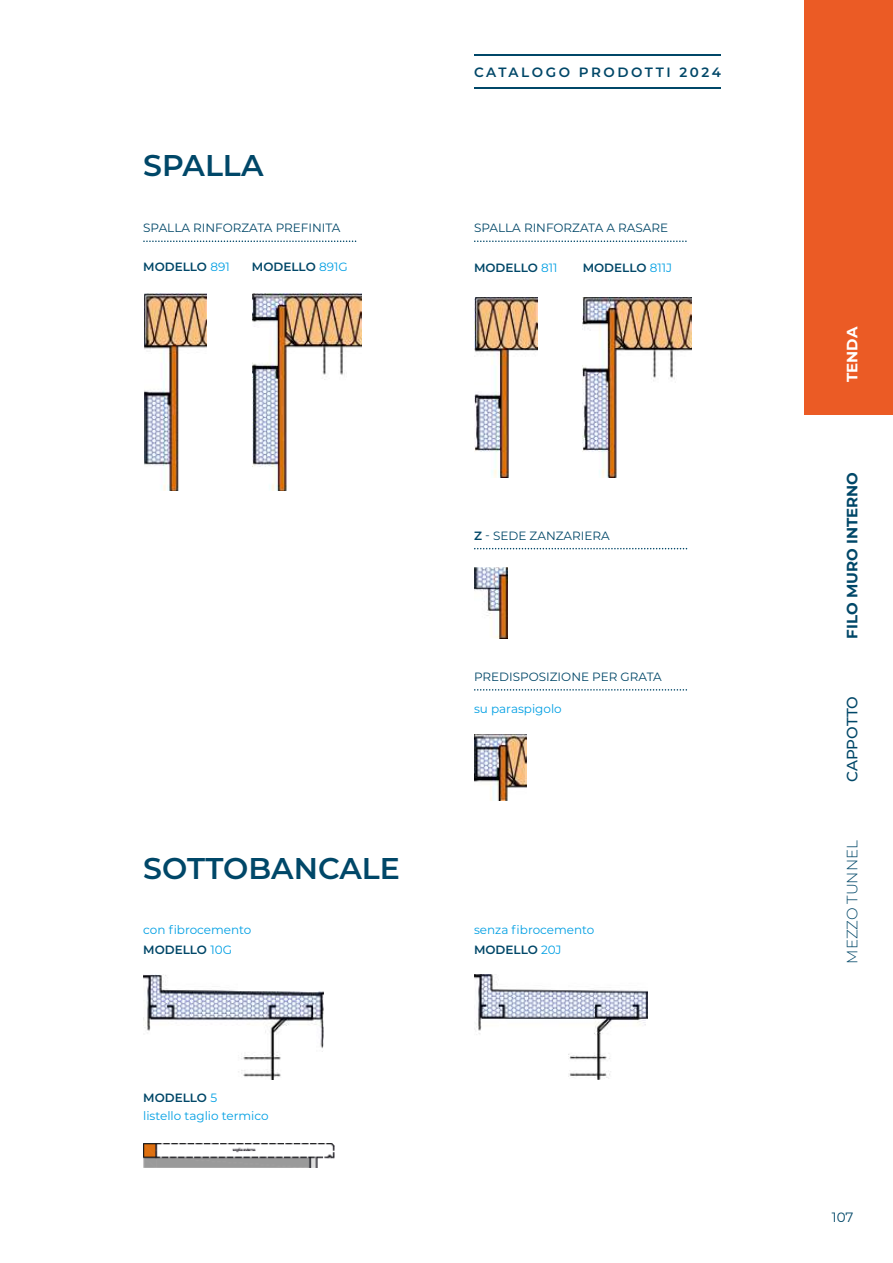
<style>
.page{position:relative;width:893px;height:1263px;background:#fff}
.page>*{position:absolute;margin:0;border:0;box-sizing:border-box;transform-origin:0 0}
.t1{font:600 30px "Montserrat";color:#004768}
.t2{font:700 15px "Montserrat";color:#004768}
.t3{font:300 15px "Montserrat";color:#004768}
.t4{font:500 15px "Montserrat";letter-spacing:-.01em;color:#004768}
.t5{font:700 15px "Montserrat";color:#fff}
.t6{font:600 13.5px "Montserrat";letter-spacing:.185em;color:#004768}
.t7{font:13.5px "Montserrat";color:#004768}
.t8{font:12px "Montserrat";color:#004768}
.t9{font:12px/20px "Montserrat";color:#009fe3}
.t10{font:600 12px "Montserrat";color:#004768}
.s1{font-weight:400;color:#009fe3}
.s2{font-weight:600}
.s3{font-weight:600;color:#004768}
</style>
<div class="page">
<hr style="left:474px;top:54px;width:247px;height:2px;background:#004768">
<hr style="left:474px;top:87px;width:247px;height:2px;background:#004768">
<div style="left:805px;top:0;width:88px;height:415px;background:#eb5b25"></div>
<img style="left:143px;top:975px;width:181px;height:104px">
<img style="left:143px;top:1143px;width:191px;height:25px">
<img style="left:474px;top:567px;width:33px;height:71px">
<img style="left:474px;top:734px;width:53px;height:66px">
<img style="left:474px;top:975px;width:174px;height:104px">
<img style="left:475px;top:297px;width:62px;height:180px">
<img style="left:582px;top:297px;width:110px;height:180px">
<img style="left:144px;top:294px;width:63px;height:197px">
<img style="left:253px;top:294px;width:109px;height:197px">
<svg style="left:474px;top:548px;width:213px;height:1px"></svg>
<svg style="left:474px;top:689px;width:213px;height:2px"></svg>
<svg style="left:474px;top:240px;width:213px;height:2px"></svg>
<svg style="left:143px;top:240px;width:213px;height:2px"></svg>
<h1 class="t1" style="left:143px;top:144px;width:122px">SPALLA</h1>
<p class="t8" style="left:143px;top:220px;width:199px">SPALLA RINFORZATA PREFINITA</p>
<p class="t10" style="left:143px;top:259px;width:88px">MODELLO <span class="s1">891</span></p>
<p class="t10" style="left:252px;top:259px;width:97px">MODELLO <span class="s1">891G</span></p>
<p class="t6" style="left:474px;top:62px;width:248px">CATALOGO PRODOTTI 2024</p>
<p class="t8" style="left:474px;top:220px;width:196px">SPALLA RINFORZATA A RASARE</p>
<p class="t10" style="left:474px;top:259px;width:85px">MODELLO <span class="s1">811</span></p>
<p class="t10" style="left:583px;top:259px;width:91px">MODELLO <span class="s1">811J</span></p>
<h1 class="t1" style="left:143px;top:847px;width:258px">SOTTOBANCALE</h1>
<p class="t8" style="left:474px;top:527px;width:137px"><span class="s2">Z</span> - SEDE ZANZARIERA</p>
<p class="t8" style="left:474px;top:668px;width:189px">PREDISPOSIZIONE PER GRATA</p>
<p class="t9" style="left:474px;top:698px;width:89px">su paraspigolo</p>
<p class="t9" style="left:143px;top:919px;width:110px">con fibrocemento</p>
<p class="t9" style="left:474px;top:919px;width:122px">senza fibrocemento<br><span class="s3">MODELLO</span> 20J</p>
<p class="t10" style="left:143px;top:941px;width:90px">MODELLO <span class="s1">10G</span></p>
<p class="t10" style="left:143px;top:1089px;width:75px">MODELLO <span class="s1">5</span></p>
<p class="t9" style="left:143px;top:1105px;width:127px">listello taglio termico</p>
<p class="t5" style="left:841px;top:382px;width:57px;rotate:-90deg">TENDA</p>
<p class="t2" style="left:841px;top:639px;width:168px;rotate:-90deg">FILO MURO INTERNO</p>
<p class="t4" style="left:842px;top:782px;width:87px;rotate:-90deg">CAPPOTTO</p>
<p class="t3" style="left:842px;top:964px;width:125px;rotate:-90deg">MEZZO TUNNEL</p>
<p class="t7" style="left:832px;top:1208px;width:23px">107</p>
</div>
